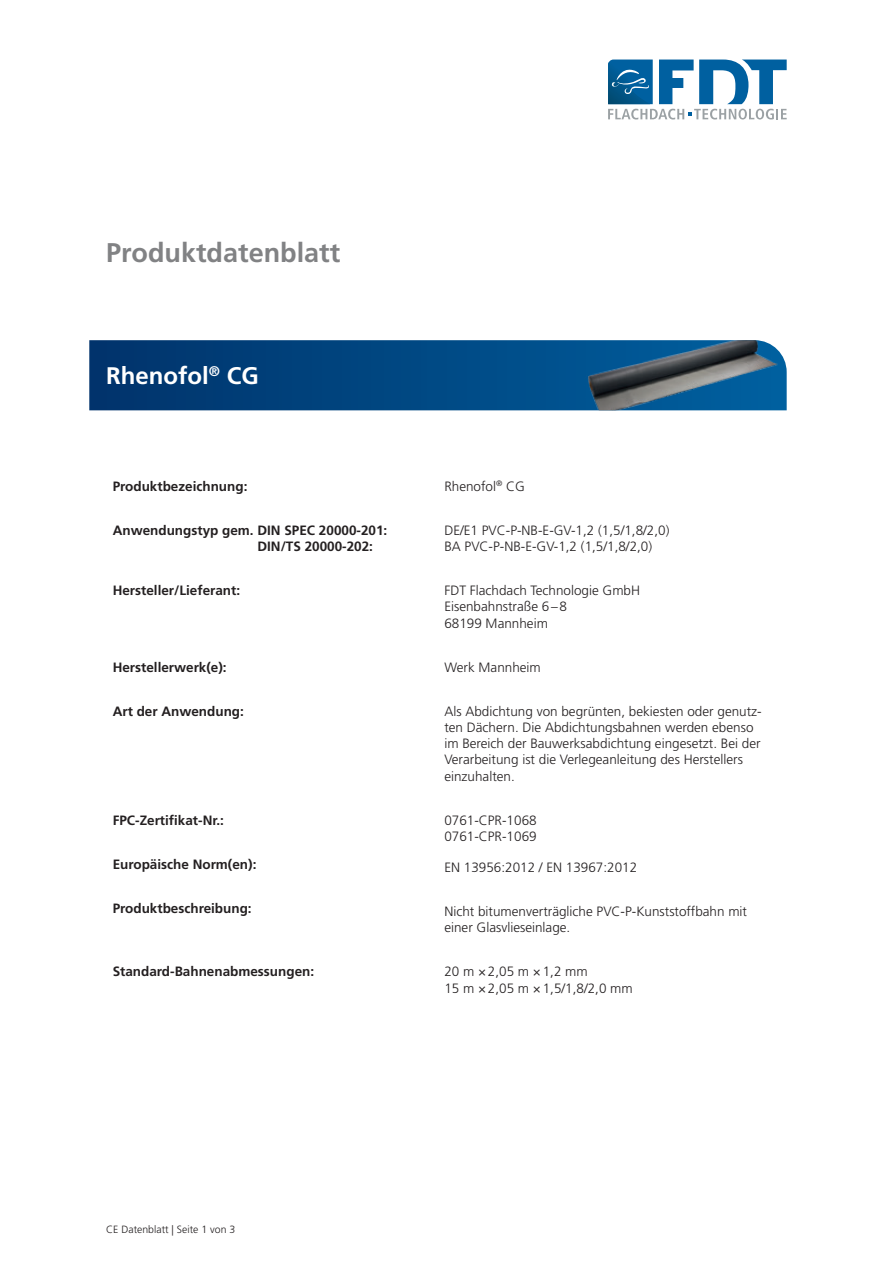
<style>
.page{position:relative;width:893px;height:1263px;background:#fff}
.page>*{position:absolute;margin:0;border:0;box-sizing:border-box;transform-origin:0 0}
.t1{font:700 27px "Frutiger LT Std";color:#818284}
.t2{font:700 24px "Frutiger LT Std";color:#fff}
.t3{font:300 13.5px/16.2px "Frutiger LT Std";color:#242021}
.t4{font:700 13.5px/16.2px "Frutiger LT Std";color:#242021}
.t5{font:700 13.5px "Frutiger LT Std";color:#231f20}
.t6{font:300 10.5px "Frutiger LT Std";color:#231f20}
</style>
<div class="page">
<svg style="left:608px;top:60px;width:179px;height:60px"></svg>
<svg style="left:89px;top:340px;width:698px;height:70px;background:#01437c"></svg>
<img style="left:548px;top:340px;width:237px;height:70px">
<h1 class="t1" style="left:106px;top:237px;width:236px">Produktdatenblatt</h1>
<h2 class="t2" style="left:106px;top:361px;width:154px">Rhenofol<sup>®</sup> CG</h2>
<p class="t4" style="left:113px;top:478px;width:136px">Produktbezeichnung:</p>
<p class="t4" style="left:257px;top:522px;width:131px;text-indent:-145px">Anwendungstyp gem. DIN SPEC 20000-201:<br>DIN/TS 20000-202:</p>
<p class="t4" style="left:113px;top:582px;width:129px">Hersteller/Lieferant:</p>
<p class="t5" style="left:113px;top:659px;width:116px">Herstellerwerk(e):</p>
<p class="t5" style="left:113px;top:703px;width:133px">Art der Anwendung:</p>
<p class="t4" style="left:113px;top:812px;width:113px">FPC-Zertifikat-Nr.:</p>
<p class="t4" style="left:113px;top:856px;width:145px">Europäische Norm(en):</p>
<p class="t4" style="left:113px;top:900px;width:141px">Produktbeschreibung:</p>
<p class="t4" style="left:113px;top:963px;width:203px">Standard-Bahnenabmessungen:</p>
<p class="t3" style="left:444px;top:478px;width:82px">Rhenofol<sup>®</sup> CG</p>
<p class="t3" style="left:444px;top:522px;width:227px">DE/E1 PVC-P-NB-E-GV-1,2 (1,5/1,8/2,0)<br>BA PVC-P-NB-E-GV-1,2 (1,5/1,8/2,0)</p>
<p class="t3" style="left:444px;top:583px;width:197px">FDT Flachdach Technologie GmbH<br>Eisenbahnstraße 6–8<br>68199 Mannheim</p>
<p class="t3" style="left:444px;top:659px;width:98px">Werk Mannheim</p>
<p class="t3" style="left:444px;top:703px;width:319px">Als Abdichtung von begrünten, bekiesten oder genutz&shy;ten Dächern. Die Abdichtungsbahnen werden ebenso im Bereich der Bauwerksabdichtung eingesetzt. Bei der Verarbeitung ist die Verlegeanleitung des Herstellers einzuhalten.</p>
<p class="t3" style="left:444px;top:812px;width:94px;line-height:15.6px">0761-CPR-1068<br>0761-CPR-1069</p>
<p class="t3" style="left:444px;top:859px;width:194px">EN 13956:2012 / EN 13967:2012</p>
<p class="t3" style="left:444px;top:903px;width:304px">Nicht bitumenverträgliche PVC-P-Kunststoffbahn mit einer Glasvlieseinlage.</p>
<p class="t3" style="left:444px;top:964px;width:190px">20 m ×2,05 m ×1,2 mm<br>15 m ×2,05 m ×1,5/1,8/2,0 mm</p>
<p class="t6" style="left:106px;top:1223px;width:130px">CE Datenblatt | Seite 1 von 3</p>
</div>
